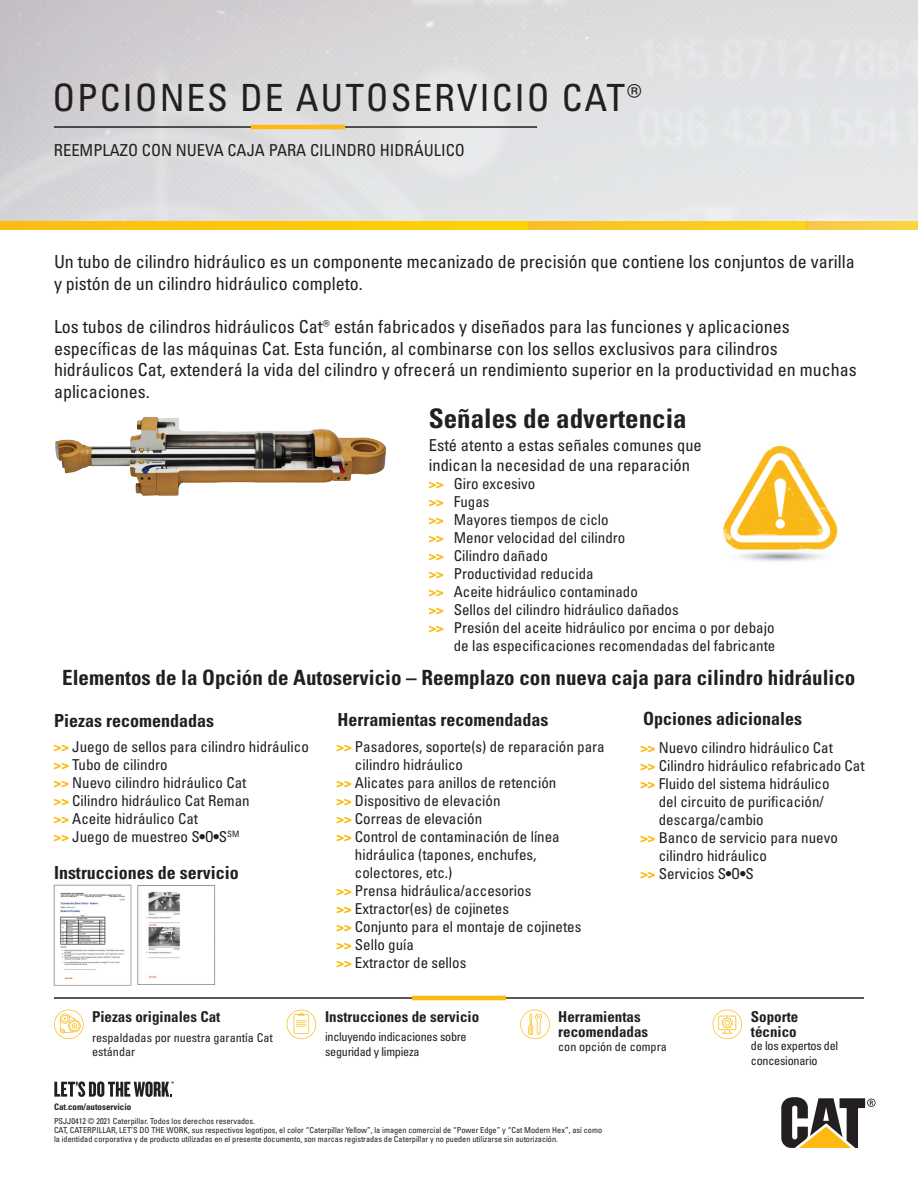
<style>
.page{position:relative;width:918px;height:1188px;background:#fff}
.page>*{position:absolute;margin:0;border:0;box-sizing:border-box;transform-origin:0 0}
.t1{font:condensed 37.5px "Univers LTCYR 57";letter-spacing:.05em;color:#231f20}
.t2{font:27px "Univers LTCYR 67 Bold Cond";color:#231f20}
.t3{font:21px "Univers LTCYR 67 Bold Cond";color:#231f20}
.t4{font:condensed 18px/21.6px "Univers LTCYR 57";color:#231f20}
.t5{font:18px "Univers LTCYR 67 Bold Cond";color:#231f20}
.t6{font:condensed 16.5px/19.8px "Univers LTCYR 57";color:#231f20}
.t7{font:condensed 15px/18px "Univers LTCYR 57";color:#231f20}
.t8{font:15px/15px "Univers LTCYR 67 Bold Cond";color:#231f20}
.t9{font:condensed 12.15px/14.5px "Univers LTCYR 57";letter-spacing:-.02em;color:#231f20}
.t10{font:condensed 12.15px/14.5px "Univers LTCYR 57";color:#231f20}
.t11{font:9px "Univers LTCYR 67 Bold Cond";color:#231f20}
.t12{font:condensed 8.25px/9px "Univers LTCYR 57";color:#231f20}
.s1{font-family:"Univers LTCYR 67 Bold Cond";font-stretch:normal;color:#fcba13}
</style>
<div class="page">
<div style="left:0;top:221px;width:528px;height:9px;background:#fec80c"></div>
<div style="left:528px;top:221px;width:278px;height:9px;background:#fbca23"></div>
<div style="left:806px;top:221px;width:112px;height:9px;background:#f9cf46"></div>
<svg style="left:781px;top:1097px;width:95px;height:51px"></svg>
<svg style="left:54px;top:1081px;width:120px;height:16px"></svg>
<img style="left:55px;top:417px;width:331px;height:79px">
<img style="left:54px;top:885px;width:161px;height:101px">
<img style="left:723px;top:445px;width:115px;height:117px">
<hr style="left:54px;top:997px;width:810px;height:2px;background:#231f20">
<hr style="left:412px;top:996px;width:94px;height:4px;background:#fcba13">
<hr style="left:54px;top:126px;width:483px;height:2px;background:#231f20">
<hr style="left:251px;top:125px;width:94px;height:4px;background:#fcba13">
<svg style="left:54px;top:1010px;width:30px;height:29px"></svg>
<svg style="left:287px;top:1010px;width:29px;height:29px"></svg>
<svg style="left:520px;top:1010px;width:30px;height:29px"></svg>
<svg style="left:712px;top:1010px;width:30px;height:29px"></svg>
<p class="t1" style="left:52px;top:74px;width:591px">OPCIONES DE AUTOSERVICIO CAT®</p>
<p class="t6" style="left:54px;top:140px;width:413px">REEMPLAZO CON NUEVA CAJA PARA CILINDRO HIDRÁULICO</p>
<p class="t4" style="left:54px;top:251px;width:802px">Un tubo de cilindro hidráulico es un componente mecanizado de precisión que contiene los conjuntos de varilla y pistón de un cilindro hidráulico completo.</p>
<p class="t4" style="left:54px;top:315px;width:804px">Los tubos de cilindros hidráulicos Cat® están fabricados y diseñados para las funciones y aplicaciones específicas de las máquinas Cat. Esta función, al combinarse con los sellos exclusivos para cilindros hidráulicos Cat, extenderá la vida del cilindro y ofrecerá un rendimiento superior en la productividad en muchas aplicaciones.</p>
<p class="t2" style="left:429px;top:402px;width:259px">Señales de advertencia</p>
<p class="t6" style="left:429px;top:435px;width:275px">Esté atento a estas señales comunes que indican la necesidad de una reparación</p>
<p class="t7" style="left:429px;top:474px;width:108px"><span class="s1">&gt;&gt;</span> Giro excesivo</p>
<p class="t7" style="left:429px;top:492px;width:62px"><span class="s1">&gt;&gt;</span> Fugas</p>
<p class="t7" style="left:429px;top:510px;width:181px"><span class="s1">&gt;&gt;</span> Mayores tiempos de ciclo</p>
<p class="t7" style="left:429px;top:528px;width:198px"><span class="s1">&gt;&gt;</span> Menor velocidad del cilindro</p>
<p class="t7" style="left:429px;top:546px;width:121px"><span class="s1">&gt;&gt;</span> Cilindro dañado</p>
<p class="t7" style="left:429px;top:564px;width:166px"><span class="s1">&gt;&gt;</span> Productividad reducida</p>
<p class="t7" style="left:429px;top:582px;width:211px"><span class="s1">&gt;&gt;</span> Aceite hidráulico contaminado</p>
<p class="t7" style="left:429px;top:600px;width:251px"><span class="s1">&gt;&gt;</span> Sellos del cilindro hidráulico dañados</p>
<p class="t7" style="left:429px;top:618px;width:348px;text-align:right"><span class="s1">&gt;&gt;</span> Presión del aceite hidráulico por encima o por debajo de las especificaciones recomendadas del fabricante</p>
<p class="t3" style="left:62px;top:665px;width:795px">Elementos de la Opción de Autoservicio – Reemplazo con nueva caja para cilindro hidráulico</p>
<p class="t5" style="left:54px;top:709px;width:161px">Piezas recomendadas</p>
<p class="t5" style="left:643px;top:708px;width:160px">Opciones adicionales</p>
<p class="t5" style="left:338px;top:709px;width:212px">Herramientas recomendadas</p>
<p class="t7" style="left:54px;top:737px;width:256px"><span class="s1">&gt;&gt;</span> Juego de sellos para cilindro hidráulico</p>
<p class="t7" style="left:54px;top:755px;width:115px"><span class="s1">&gt;&gt;</span> Tubo de cilindro</p>
<p class="t7" style="left:54px;top:773px;width:194px"><span class="s1">&gt;&gt;</span> Nuevo cilindro hidráulico Cat</p>
<p class="t7" style="left:54px;top:791px;width:197px"><span class="s1">&gt;&gt;</span> Cilindro hidráulico Cat Reman</p>
<p class="t7" style="left:54px;top:809px;width:146px"><span class="s1">&gt;&gt;</span> Aceite hidráulico Cat</p>
<p class="t7" style="left:54px;top:827px;width:187px"><span class="s1">&gt;&gt;</span> Juego de muestreo S•O•S<sup>SM</sup></p>
<p class="t5" style="left:54px;top:861px;width:186px">Instrucciones de servicio</p>
<p class="t7" style="left:355px;top:737px;width:251px;text-indent:-18px"><span class="s1">&gt;&gt;</span> Pasadores, soporte(s) de reparación para cilindro hidráulico</p>
<p class="t7" style="left:337px;top:773px;width:221px"><span class="s1">&gt;&gt;</span> Alicates para anillos de retención</p>
<p class="t7" style="left:337px;top:791px;width:166px"><span class="s1">&gt;&gt;</span> Dispositivo de elevación</p>
<p class="t7" style="left:337px;top:809px;width:147px"><span class="s1">&gt;&gt;</span> Correas de elevación</p>
<p class="t7" style="left:355px;top:827px;width:206px;text-indent:-18px"><span class="s1">&gt;&gt;</span> Control de contaminación de línea hidráulica (tapones, enchufes, colectores, etc.)</p>
<p class="t7" style="left:337px;top:881px;width:196px"><span class="s1">&gt;&gt;</span> Prensa hidráulica/accesorios</p>
<p class="t7" style="left:337px;top:899px;width:174px"><span class="s1">&gt;&gt;</span> Extractor(es) de cojinetes</p>
<p class="t7" style="left:337px;top:917px;width:246px"><span class="s1">&gt;&gt;</span> Conjunto para el montaje de cojinetes</p>
<p class="t7" style="left:337px;top:935px;width:79px"><span class="s1">&gt;&gt;</span> Sello guía</p>
<p class="t7" style="left:337px;top:953px;width:131px"><span class="s1">&gt;&gt;</span> Extractor de sellos</p>
<p class="t7" style="left:640px;top:738px;width:194px"><span class="s1">&gt;&gt;</span> Nuevo cilindro hidráulico Cat</p>
<p class="t7" style="left:640px;top:756px;width:226px"><span class="s1">&gt;&gt;</span> Cilindro hidráulico refabricado Cat</p>
<p class="t7" style="left:659px;top:774px;width:172px;text-indent:-18px"><span class="s1">&gt;&gt;</span> Fluido del sistema hidráulico del circuito de purificación/ descarga/cambio</p>
<p class="t7" style="left:659px;top:828px;width:181px;text-indent:-18px"><span class="s1">&gt;&gt;</span> Banco de servicio para nuevo cilindro hidráulico</p>
<p class="t7" style="left:640px;top:864px;width:115px"><span class="s1">&gt;&gt;</span> Servicios S•O•S</p>
<p class="t8" style="left:751px;top:1008px;width:49px">Soporte técnico</p>
<p class="t8" style="left:92px;top:1008px;width:130px">Piezas originales Cat</p>
<p class="t8" style="left:325px;top:1008px;width:156px">Instrucciones de servicio</p>
<p class="t8" style="left:558px;top:1008px;width:91px">Herramientas recomendadas</p>
<p class="t9" style="left:325px;top:1029px;width:143px">incluyendo indicaciones sobre seguridad y limpieza</p>
<p class="t10" style="left:558px;top:1039px;width:110px">con opción de compra</p>
<p class="t9" style="left:751px;top:1038px;width:89px">de los expertos del concesionario</p>
<p class="t10" style="left:92px;top:1030px;width:182px">respaldadas por nuestra garantía Cat estándar</p>
<p class="t11" style="left:54px;top:1102px;width:79px">Cat.com/autoservicio</p>
<p class="t12" style="left:54px;top:1116px;width:550px">PSJJ0412 © 2021 Caterpillar. Todos los derechos reservados.<br>CAT, CATERPILLAR, LET’S DO THE WORK, sus respectivos logotipos, el color “Caterpillar Yellow”, la imagen comercial de “Power Edge” y “Cat Modern Hex”, así como la identidad corporativa y de producto utilizadas en el presente documento, son marcas registradas de Caterpillar y no pueden utilizarse sin autorización.</p>
</div>
